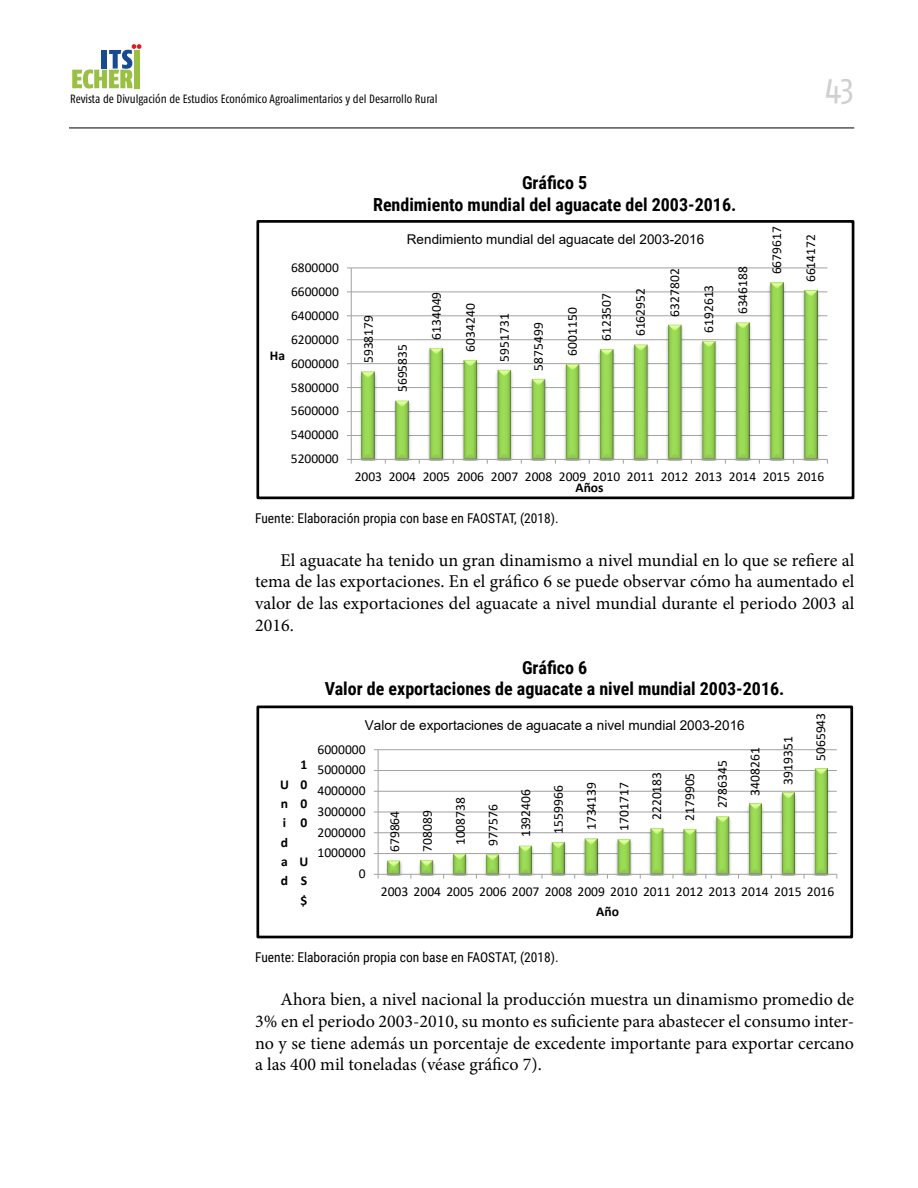
<style>
.page{position:relative;width:918px;height:1188px;background:#fff}
.page>*{position:absolute;margin:0;border:0;box-sizing:border-box;transform-origin:0 0}
.t1{font:36px "Fago Co Lf";color:#d0d0d0}
.t2{font:18px/21.6px "Minion Pro";color:#000;text-align:justify}
.t3{font:700 18px/21.6px "Roboto Condensed";color:#000;text-align:center}
.t4{font:13.65px "Calibri";color:#000}
.t5{font:13.65px "Arial";color:#000}
.t6{font:700 13.65px/19.4px "Calibri";color:#000;text-align:justify}
.t7{font:13.5px "Calibri";color:#000}
.t8{font:13.5px "Roboto Condensed";color:#000}
.t9{font:13.5px "Arial";color:#000}
.t10{font:700 13.5px "Calibri";color:#000}
.t11{font:12px "Fago Co Lf";color:#000}
.t12{font:500 5.25px "Fago Co";color:#1d1d1b}
</style>
<div class="page">
<hr style="left:69px;top:128px;width:785px;height:1px;background:#000">
<svg style="left:72px;top:44px;width:70px;height:45px"></svg>
<div style="left:134px;top:50px;width:5px;height:38px;background:#99c042"></div>
<hr style="left:351px;top:435px;width:476px;height:1px;background:#a2a2a2">
<hr style="left:351px;top:411px;width:476px;height:1px;background:#a2a2a2">
<hr style="left:351px;top:387px;width:476px;height:1px;background:#a2a2a2">
<hr style="left:351px;top:363px;width:476px;height:1px;background:#a2a2a2">
<hr style="left:351px;top:339px;width:476px;height:1px;background:#a2a2a2">
<hr style="left:351px;top:315px;width:476px;height:1px;background:#a2a2a2">
<hr style="left:351px;top:291px;width:476px;height:1px;background:#a2a2a2">
<hr style="left:351px;top:267px;width:476px;height:1px;background:#a2a2a2">
<img style="left:361px;top:282px;width:456px;height:177px">
<hr style="left:351px;top:268px;width:1px;height:191px;background:#a2a2a2">
<hr style="left:351px;top:459px;width:476px;height:1px;background:#a2a2a2">
<svg style="left:347px;top:459px;width:5px;height:5px"></svg>
<div style="left:256px;top:220px;width:598px;height:279px;border:3px solid #000"></div>
<hr style="left:378px;top:853px;width:459px;height:1px;background:#a2a2a2">
<hr style="left:378px;top:832px;width:459px;height:1px;background:#a2a2a2">
<hr style="left:378px;top:811px;width:459px;height:2px;background:#a2a2a2">
<hr style="left:378px;top:791px;width:459px;height:1px;background:#a2a2a2">
<hr style="left:378px;top:770px;width:459px;height:1px;background:#a2a2a2">
<hr style="left:378px;top:749px;width:459px;height:1px;background:#a2a2a2">
<img style="left:384px;top:768px;width:447px;height:106px">
<img style="left:388px;top:769px;width:439px;height:105px">
<hr style="left:378px;top:750px;width:1px;height:124px;background:#a2a2a2">
<hr style="left:378px;top:874px;width:459px;height:1px;background:#a2a2a2">
<svg style="left:374px;top:874px;width:5px;height:5px"></svg>
<div style="left:256px;top:706px;width:597px;height:232px;border:3px solid #000"></div>
<p class="t11" style="left:70px;top:92px;width:369px">Revista de Divulgación de Estudios Económico Agroalimentarios y del Desarrollo Rural</p>
<p class="t12" style="left:72px;top:96px;width:57px">Económico Agroalimentarios</p>
<h1 class="t1" style="left:825px;top:70px;width:30px">43</h1>
<p class="t7" style="left:291px;top:258px;width:49px">6800000</p>
<p class="t7" style="left:291px;top:282px;width:49px">6600000</p>
<p class="t7" style="left:291px;top:306px;width:49px">6400000</p>
<p class="t7" style="left:291px;top:330px;width:49px">6200000</p>
<p class="t10" style="left:270px;top:346px;width:17px">Ha</p>
<p class="t7" style="left:291px;top:354px;width:49px">6000000</p>
<p class="t7" style="left:291px;top:378px;width:49px">5800000</p>
<p class="t7" style="left:291px;top:402px;width:49px">5600000</p>
<p class="t7" style="left:291px;top:426px;width:49px">5400000</p>
<p class="t7" style="left:291px;top:449px;width:49px">5200000</p>
<p class="t3" style="left:373px;top:171px;width:365px">Gráfico 5<br>Rendimiento mundial del aguacate del 2003-2016.</p>
<p class="t7" style="left:359px;top:363px;width:50px;rotate:-90deg">5938179</p>
<p class="t9" style="left:407px;top:230px;width:299px">Rendimiento mundial del aguacate del 2003-2016</p>
<p class="t7" style="left:393px;top:392px;width:50px;rotate:-90deg">5695835</p>
<p class="t7" style="left:427px;top:340px;width:50px;rotate:-90deg">6134049</p>
<p class="t7" style="left:461px;top:352px;width:50px;rotate:-90deg">6034240</p>
<p class="t7" style="left:495px;top:362px;width:50px;rotate:-90deg">5951731</p>
<p class="t7" style="left:529px;top:371px;width:50px;rotate:-90deg">5875499</p>
<p class="t7" style="left:563px;top:356px;width:50px;rotate:-90deg">6001150</p>
<p class="t7" style="left:597px;top:341px;width:50px;rotate:-90deg">6123507</p>
<p class="t7" style="left:631px;top:336px;width:50px;rotate:-90deg">6162952</p>
<p class="t7" style="left:665px;top:317px;width:50px;rotate:-90deg">6327802</p>
<p class="t7" style="left:699px;top:333px;width:50px;rotate:-90deg">6192613</p>
<p class="t7" style="left:733px;top:314px;width:50px;rotate:-90deg">6346188</p>
<p class="t7" style="left:767px;top:274px;width:50px;rotate:-90deg">6679617</p>
<p class="t7" style="left:801px;top:282px;width:50px;rotate:-90deg">6614172</p>
<p class="t7" style="left:355px;top:467px;width:471px">2003 2004 2005 2006 2007 2008 2009 2010 2011 2012 2013 2014 2015 2016</p>
<p class="t10" style="left:575px;top:478px;width:30px">Años</p>
<p class="t8" style="left:255px;top:508px;width:305px">Fuente: Elaboración propia con base en FAOSTAT, (2018).</p>
<p class="t2" style="left:255px;top:549px;width:601px;text-indent:26px">El aguacate ha tenido un gran dinamismo a nivel mundial en lo que se refiere al tema de las exportaciones. En el gráfico 6 se puede observar cómo ha aumentado el valor de las exportaciones del aguacate a nivel mundial durante el periodo 2003 al 2016.</p>
<p class="t3" style="left:325px;top:656px;width:461px">Gráfico 6<br>Valor de exportaciones de aguacate a nivel mundial 2003-2016.</p>
<p class="t6" style="left:280px;top:774px;width:10px;text-align:left">U n i d a d</p>
<p class="t6" style="left:300px;top:755px;width:8px">1<br>0<br>0<br>0</p>
<p class="t6" style="left:300px;top:851px;width:10px">U S $</p>
<p class="t5" style="left:365px;top:716px;width:381px">Valor de exportaciones de aguacate a nivel mundial 2003-2016</p>
<p class="t4" style="left:318px;top:740px;width:50px">6000000</p>
<p class="t4" style="left:317px;top:760px;width:50px">5000000</p>
<p class="t4" style="left:317px;top:781px;width:50px">4000000</p>
<p class="t4" style="left:317px;top:802px;width:50px">3000000</p>
<p class="t4" style="left:317px;top:823px;width:50px">2000000</p>
<p class="t4" style="left:317px;top:843px;width:50px">1000000</p>
<p class="t4" style="left:359px;top:864px;width:8px">0</p>
<p class="t4" style="left:385px;top:852px;width:43px;rotate:-90deg">679864</p>
<p class="t4" style="left:418px;top:852px;width:43px;rotate:-90deg">708089</p>
<p class="t4" style="left:451px;top:845px;width:50px;rotate:-90deg">1008738</p>
<p class="t4" style="left:483px;top:846px;width:43px;rotate:-90deg">977576</p>
<p class="t4" style="left:516px;top:837px;width:50px;rotate:-90deg">1392406</p>
<p class="t4" style="left:549px;top:834px;width:50px;rotate:-90deg">1559966</p>
<p class="t4" style="left:582px;top:830px;width:50px;rotate:-90deg">1734139</p>
<p class="t4" style="left:615px;top:831px;width:50px;rotate:-90deg">1701717</p>
<p class="t4" style="left:647px;top:820px;width:50px;rotate:-90deg">2220183</p>
<p class="t4" style="left:680px;top:821px;width:50px;rotate:-90deg">2179905</p>
<p class="t4" style="left:713px;top:808px;width:50px;rotate:-90deg">2786345</p>
<p class="t4" style="left:746px;top:796px;width:50px;rotate:-90deg">3408261</p>
<p class="t4" style="left:778px;top:785px;width:50px;rotate:-90deg">3919351</p>
<p class="t4" style="left:811px;top:761px;width:50px;rotate:-90deg">5065943</p>
<p class="t4" style="left:381px;top:882px;width:455px">2003 2004 2005 2006 2007 2008 2009 2010 2011 2012 2013 2014 2015 2016</p>
<p class="t6" style="left:596px;top:902px;width:24px">Año</p>
<p class="t8" style="left:255px;top:948px;width:305px">Fuente: Elaboración propia con base en FAOSTAT, (2018).</p>
<p class="t2" style="left:255px;top:989px;width:601px;text-indent:26px">Ahora bien, a nivel nacional la producción muestra un dinamismo promedio de 3% en el periodo 2003-2010, su monto es suficiente para abastecer el consumo inter&shy;no y se tiene además un porcentaje de excedente importante para exportar cercano a las 400 mil toneladas (véase gráfico 7).</p>
</div>
